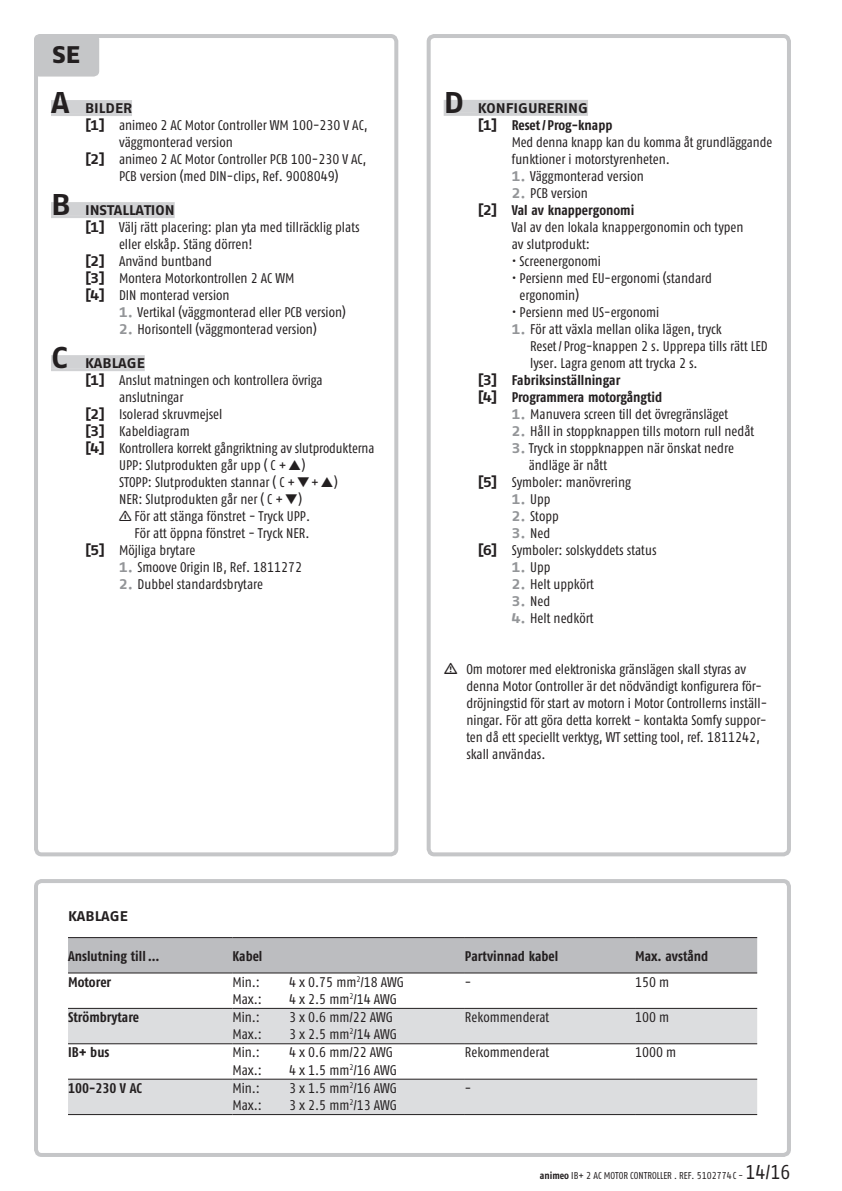
<style>
.page{position:relative;width:842px;height:1191px;background:#fff}
.page>*{position:absolute;margin:0;border:0;box-sizing:border-box;transform-origin:0 0}
.t1{font:24px "Fago Ex Exb Tf";color:#231f20}
.t2{font:14px/17px "Fago Co Regular Tf";color:#231f20}
.t3{font:14px "Fago Co Bold Tf";color:#231f20}
.t4{font:14px "Fago Ex Bold Tf";color:#231f20}
.t5{font:10px "Fago Co Regular Tf";color:#231f20}
.s1{font-size:30px}
.s2{font-family:"Fago Ex Bold Tf"}
.s3{font-family:"Fago Ex Bold Tf";color:#939598}
.s4{font-family:"Fago Co Bold Tf"}
.s5{font-size:20px}
</style>
<div class="page">
<div style="left:34px;top:34px;width:364px;height:822px;border:4px solid #c5c6c8;border-radius:6px"></div>
<div style="left:51px;top:100px;width:81px;height:13px;background:#d1d2d4"></div>
<hr style="left:51px;top:113px;width:81px;height:3px;background:#d1d2d4">
<div style="left:51px;top:202px;width:124px;height:13px;background:#d1d2d4"></div>
<hr style="left:51px;top:215px;width:124px;height:3px;background:#d1d2d4">
<div style="left:51px;top:355px;width:94px;height:13px;background:#d1d2d4"></div>
<hr style="left:51px;top:368px;width:94px;height:3px;background:#d1d2d4">
<div style="left:34px;top:34px;width:65px;height:43px;background:#c5c6c8;border-radius:6px"></div>
<div style="left:427px;top:34px;width:364px;height:822px;border:4px solid #c5c6c8;border-radius:6px"></div>
<div style="left:444px;top:100px;width:144px;height:13px;background:#d1d2d4"></div>
<hr style="left:444px;top:113px;width:144px;height:3px;background:#d1d2d4">
<div style="left:34px;top:879px;width:757px;height:278px;border:4px solid #c5c6c8;border-radius:6px"></div>
<svg style="left:68px;top:938px;width:689px;height:70px"></svg>
<svg style="left:68px;top:1009px;width:689px;height:105px;fill:#dcdddf"></svg>
<hr style="left:68px;top:1078px;width:164px;height:1px;background:#231f20">
<hr style="left:232px;top:1078px;width:233px;height:1px;background:#231f20">
<hr style="left:465px;top:1078px;width:170px;height:1px;background:#231f20">
<hr style="left:635px;top:1078px;width:122px;height:1px;background:#231f20">
<hr style="left:68px;top:1114px;width:164px;height:1px;background:#231f20">
<hr style="left:232px;top:1114px;width:233px;height:1px;background:#231f20">
<hr style="left:465px;top:1114px;width:170px;height:1px;background:#231f20">
<hr style="left:635px;top:1114px;width:122px;height:1px;background:#231f20">
<hr style="left:68px;top:937px;width:164px;height:1px;background:#231f20">
<hr style="left:232px;top:937px;width:233px;height:1px;background:#231f20">
<hr style="left:465px;top:937px;width:170px;height:1px;background:#231f20">
<hr style="left:635px;top:937px;width:122px;height:1px;background:#231f20">
<hr style="left:68px;top:972px;width:164px;height:1px;background:#231f20">
<hr style="left:232px;top:972px;width:233px;height:1px;background:#231f20">
<hr style="left:465px;top:972px;width:170px;height:1px;background:#231f20">
<hr style="left:635px;top:972px;width:122px;height:1px;background:#231f20">
<hr style="left:68px;top:1008px;width:164px;height:1px;background:#231f20">
<hr style="left:232px;top:1008px;width:233px;height:1px;background:#231f20">
<hr style="left:465px;top:1008px;width:170px;height:1px;background:#231f20">
<hr style="left:635px;top:1008px;width:122px;height:1px;background:#231f20">
<hr style="left:68px;top:1043px;width:164px;height:1px;background:#231f20">
<hr style="left:232px;top:1043px;width:233px;height:1px;background:#231f20">
<hr style="left:465px;top:1043px;width:170px;height:1px;background:#231f20">
<hr style="left:635px;top:1043px;width:122px;height:1px;background:#231f20">
<p class="t1" style="left:52px;top:40px;width:29px">SE</p>
<p class="t4" style="left:51px;top:100px;width:83px"><span class="s1">A</span> BILDER</p>
<p class="t2" style="left:119px;top:117px;width:250px;text-indent:-34px"><span class="s2">[1]</span> animeo 2 AC Motor Controller WM 100-230 V AC, väggmonterad version</p>
<p class="t2" style="left:85px;top:151px;width:283px;text-align:center"><span class="s2">[2]</span> animeo 2 AC Motor Controller PCB 100-230 V AC,<br>PCB version (med DIN-clips, Ref. 9008049)</p>
<p class="t4" style="left:51px;top:202px;width:125px"><span class="s1">B</span> INSTALLATION</p>
<p class="t2" style="left:119px;top:219px;width:242px;text-indent:-34px"><span class="s2">[1]</span> Välj rätt placering: plan yta med tillräcklig plats eller elskåp. Stäng dörren!</p>
<p class="t2" style="left:85px;top:253px;width:129px"><span class="s2">[2]</span> Använd buntband</p>
<p class="t2" style="left:85px;top:270px;width:211px"><span class="s2">[3]</span> Montera Motorkontrollen 2 AC WM</p>
<p class="t2" style="left:85px;top:287px;width:146px"><span class="s2">[4]</span> DIN monterad version</p>
<p class="t2" style="left:119px;top:304px;width:228px"><span class="s3">1.</span> Vertikal (väggmonterad eller PCB version)</p>
<p class="t2" style="left:119px;top:321px;width:199px"><span class="s3">2.</span> Horisontell (väggmonterad version)</p>
<p class="t4" style="left:51px;top:355px;width:95px"><span class="s1">C</span> KABLAGE</p>
<p class="t2" style="left:119px;top:372px;width:205px;text-indent:-34px"><span class="s2">[1]</span> Anslut matningen och kontrollera övriga anslutningar</p>
<p class="t2" style="left:85px;top:406px;width:139px"><span class="s2">[2]</span> Isolerad skruvmejsel</p>
<p class="t2" style="left:85px;top:423px;width:106px"><span class="s2">[3]</span> Kabeldiagram</p>
<p class="t2" style="left:85px;top:440px;width:291px"><span class="s2">[4]</span> Kontrollera korrekt gångriktning av slutprodukterna</p>
<p class="t2" style="left:119px;top:457px;width:220px">UPP: Slutprodukten går upp ( C + ▲)<br>STOPP: Slutprodukten stannar ( C + ▼+ ▲)<br>NER: Slutprodukten går ner ( C + ▼)</p>
<p class="t2" style="left:119px;top:508px;width:193px;text-align:right">■ För att stänga fönstret - Tryck UPP.<br>För att öppna fönstret - Tryck NER.</p>
<p class="t2" style="left:85px;top:542px;width:112px"><span class="s2">[5]</span> Möjliga brytare</p>
<p class="t2" style="left:119px;top:559px;width:185px"><span class="s3">1.</span> Smoove Origin IB, Ref. 1811272</p>
<p class="t2" style="left:119px;top:576px;width:146px"><span class="s3">2.</span> Dubbel standardsbrytare</p>
<p class="t4" style="left:68px;top:908px;width:61px">KABLAGE</p>
<p class="t4" style="left:444px;top:100px;width:146px"><span class="s1">D</span> KONFIGURERING</p>
<p class="t2" style="left:512px;top:116px;width:262px;text-indent:-34px"><span class="s2">[1]</span> <span class="s4">Reset/ Prog-knapp<br></span>Med denna knapp kan du komma åt grundläggande funktioner i motorstyrenheten.</p>
<p class="t2" style="left:512px;top:167px;width:134px"><span class="s3">1.</span> Väggmonterad version</p>
<p class="t2" style="left:512px;top:184px;width:78px"><span class="s3">2.</span> PCB version</p>
<p class="t2" style="left:512px;top:201px;width:233px;text-indent:-34px"><span class="s2">[2]</span> <span class="s4">Val av knappergonomi<br></span>Val av den lokala knappergonomin och typen av slutprodukt:</p>
<p class="t2" style="left:512px;top:252px;width:91px">• Screenergonomi</p>
<p class="t2" style="left:520px;top:269px;width:194px;text-indent:-8px">• Persienn med EU-ergonomi (standard ergonomin)</p>
<p class="t2" style="left:512px;top:303px;width:149px">• Persienn med US-ergonomi</p>
<p class="t2" style="left:530px;top:320px;width:239px;text-indent:-18px"><span class="s3">1.</span> För att växla mellan olika lägen, tryck<br>Reset/ Prog-knappen 2 s. Upprepa tills rätt LED lyser. Lagra genom att trycka 2 s.</p>
<p class="t3" style="left:478px;top:372px;width:144px"><span class="s2">[3]</span> Fabriksinställningar</p>
<p class="t3" style="left:478px;top:389px;width:186px"><span class="s2">[4]</span> Programmera motorgångtid</p>
<p class="t2" style="left:512px;top:405px;width:218px"><span class="s3">1.</span> Manuvera screen till det övregränsläget</p>
<p class="t2" style="left:512px;top:422px;width:244px"><span class="s3">2.</span> Håll in stoppknappen tills motorn rull nedåt</p>
<p class="t2" style="left:529px;top:439px;width:207px;text-indent:-17px"><span class="s3">3.</span> Tryck in stoppknappen när önskat nedre ändläge är nått</p>
<p class="t2" style="left:478px;top:473px;width:155px"><span class="s2">[5]</span> Symboler: manövrering</p>
<p class="t2" style="left:512px;top:490px;width:40px"><span class="s3">1.</span> Upp</p>
<p class="t2" style="left:512px;top:507px;width:49px"><span class="s3">2.</span> Stopp</p>
<p class="t2" style="left:512px;top:524px;width:40px"><span class="s3">3.</span> Ned</p>
<p class="t2" style="left:478px;top:541px;width:180px"><span class="s2">[6]</span> Symboler: solskyddets status</p>
<p class="t2" style="left:512px;top:558px;width:40px"><span class="s3">1.</span> Upp</p>
<p class="t2" style="left:512px;top:575px;width:84px"><span class="s3">2.</span> Helt uppkört</p>
<p class="t2" style="left:512px;top:592px;width:40px"><span class="s3">3.</span> Ned</p>
<p class="t2" style="left:512px;top:609px;width:83px"><span class="s3">4.</span> Helt nedkört</p>
<p class="t2" style="left:466px;top:660px;width:302px">Om motorer med elektroniska gränslägen skall styras av denna Motor Controller är det nödvändigt konfigurera för&shy;dröjningstid för start av motorn i Motor Controllerns inställ&shy;ningar. För att göra detta korrekt - kontakta Somfy suppor&shy;ten då ett speciellt verktyg, WT setting tool, ref. 1811242, skall användas.</p>
<p class="t3" style="left:68px;top:947px;width:93px">Anslutning till…</p>
<p class="t3" style="left:232px;top:947px;width:31px">Kabel</p>
<p class="t3" style="left:465px;top:947px;width:95px">Partvinnad kabel</p>
<p class="t3" style="left:635px;top:947px;width:75px">Max. avstånd</p>
<p class="t3" style="left:68px;top:973px;width:45px">Motorer</p>
<p class="t2" style="left:232px;top:973px;width:29px">Min.:</p>
<p class="t2" style="left:289px;top:973px;width:116px">4 x 0.75 mm<sup>2</sup>/18 AWG</p>
<p class="t2" style="left:232px;top:990px;width:31px">Max.:</p>
<p class="t2" style="left:289px;top:990px;width:109px">4 x 2.5 mm<sup>2</sup>/14 AWG</p>
<p class="t2" style="left:465px;top:973px;width:8px">-</p>
<p class="t2" style="left:635px;top:973px;width:36px">150 m</p>
<p class="t3" style="left:68px;top:1008px;width:73px">Strömbrytare</p>
<p class="t2" style="left:232px;top:1008px;width:29px">Min.:</p>
<p class="t2" style="left:289px;top:1008px;width:105px">3 x 0.6 mm/22 AWG</p>
<p class="t2" style="left:232px;top:1025px;width:31px">Max.:</p>
<p class="t2" style="left:289px;top:1025px;width:109px">3 x 2.5 mm<sup>2</sup>/14 AWG</p>
<p class="t2" style="left:465px;top:1008px;width:86px">Rekommenderat</p>
<p class="t2" style="left:635px;top:1008px;width:36px">100 m</p>
<p class="t3" style="left:68px;top:1044px;width:43px">IB+ bus</p>
<p class="t2" style="left:232px;top:1044px;width:29px">Min.:</p>
<p class="t2" style="left:289px;top:1044px;width:105px">4 x 0.6 mm/22 AWG</p>
<p class="t2" style="left:232px;top:1061px;width:31px">Max.:</p>
<p class="t2" style="left:289px;top:1061px;width:109px">4 x 1.5 mm<sup>2</sup>/16 AWG</p>
<p class="t2" style="left:465px;top:1044px;width:86px">Rekommenderat</p>
<p class="t2" style="left:635px;top:1044px;width:43px">1000 m</p>
<p class="t3" style="left:68px;top:1079px;width:75px">100-230 V AC</p>
<p class="t2" style="left:232px;top:1079px;width:29px">Min.:</p>
<p class="t2" style="left:289px;top:1079px;width:109px">3 x 1.5 mm<sup>2</sup>/16 AWG</p>
<p class="t2" style="left:232px;top:1096px;width:31px">Max.:</p>
<p class="t2" style="left:289px;top:1096px;width:109px">3 x 2.5 mm<sup>2</sup>/13 AWG</p>
<p class="t2" style="left:465px;top:1079px;width:8px">-</p>
<p class="t5" style="left:540px;top:1169px;width:252px"><span class="s4">animeo</span> IB+ 2 AC MOTOR CONTROLLER . REF. 5102774C - <span class="s5">14/16</span></p>
</div>
